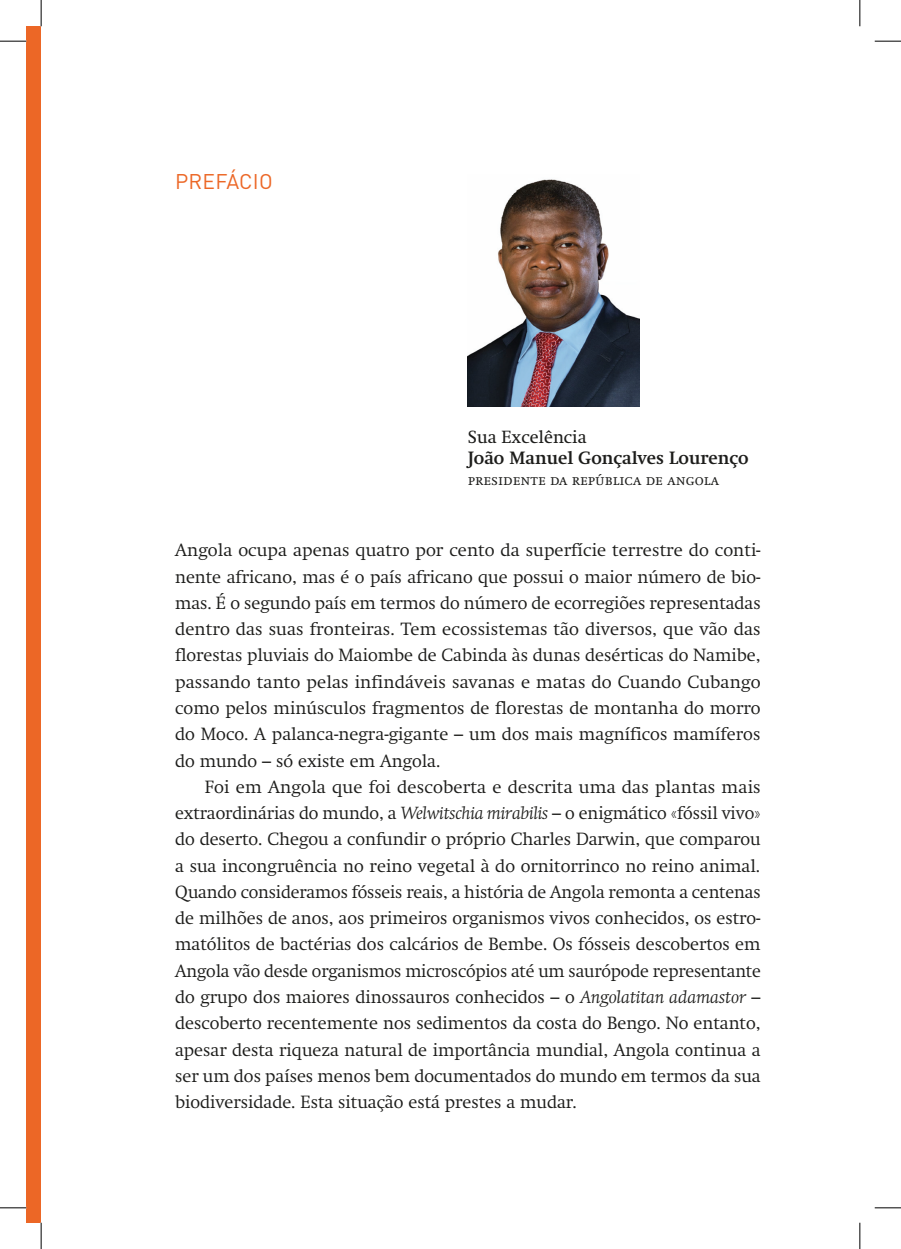
<style>
.page{position:relative;width:901px;height:1249px;background:#fff}
.page>*{position:absolute;margin:0;border:0;box-sizing:border-box;transform-origin:0 0}
.t1{font:21px "DIN Pro";letter-spacing:.01em;color:#ec6726}
.t2{font:300 17.5px/26.2px "Swift";color:#1d1d1b;text-align:justify}
.t3{font:700 17.5px "Swift";color:#1d1d1b}
.t4{font:17.5px "Swift";color:#1d1d1b}
.t5{font:300 14.88px "Swift";color:#1d1d1b}
.s1{font-style:italic}
</style>
<div class="page">
<img style="left:468px;top:179px;width:171px;height:227px">
<div style="left:26px;top:26px;width:15px;height:1196px;background:#ec6726"></div>
<svg style="left:0;top:41px;width:26px;height:1px"></svg>
<svg style="left:875px;top:41px;width:26px;height:1px"></svg>
<svg style="left:0;top:1207px;width:26px;height:1px"></svg>
<svg style="left:875px;top:1207px;width:26px;height:1px"></svg>
<svg style="left:41px;top:0;width:1px;height:26px"></svg>
<svg style="left:41px;top:1222px;width:1px;height:26px"></svg>
<svg style="left:859px;top:0;width:1px;height:26px"></svg>
<svg style="left:859px;top:1222px;width:1px;height:26px"></svg>
<p class="t1" style="left:175px;top:167px;width:99px">PREFÁCIO</p>
<p class="t4" style="left:468px;top:427px;width:120px">Sua Excelência</p>
<p class="t3" style="left:468px;top:448px;width:282px">João Manuel Gonçalves Lourenço</p>
<p class="t5" style="left:468px;top:471px;width:253px">Presidente da República de Angola</p>
<p class="t2" style="left:175px;top:537px;width:587px">Angola ocupa apenas quatro por cento da superfície terrestre do conti‑ nente africano, mas é o país africano que possui o maior número de bio‑ mas. É o segundo país em termos do número de ecorregiões representadas dentro das suas fronteiras. Tem ecossistemas tão diversos, que vão das florestas pluviais do Maiombe de Cabinda às dunas desérticas do Namibe, passando tanto pelas infindáveis savanas e matas do Cuando Cubango como pelos minúsculos fragmentos de florestas de montanha do morro do Moco. A palanca‑negra‑gigante – um dos mais magníficos mamíferos do mundo – só existe em Angola.</p>
<p class="t2" style="left:175px;top:773px;width:587px;text-indent:30px">Foi em Angola que foi descoberta e descrita uma das plantas mais extraordinárias do mundo, a <span class="s1">Welwitschia mirabilis</span> – o enigmático «fóssil vivo» do deserto. Chegou a confundir o próprio Charles Darwin, que comparou a sua incongruência no reino vegetal à do ornitorrinco no reino animal.<br>Quando consideramos fósseis reais, a história de Angola remonta a centenas de milhões de anos, aos primeiros organismos vivos conhecidos, os estro‑ matólitos de bactérias dos calcários de Bembe. Os fósseis descobertos em Angola vão desde organismos microscópios até um saurópode representante do grupo dos maiores dinossauros conhecidos – o <span class="s1">Angolatitan adamastor</span> – descoberto recentemente nos sedimentos da costa do Bengo. No entanto, apesar desta riqueza natural de importância mundial, Angola continua a ser um dos países menos bem documentados do mundo em termos da sua biodiversidade. Esta situação está prestes a mudar.</p>
</div>
